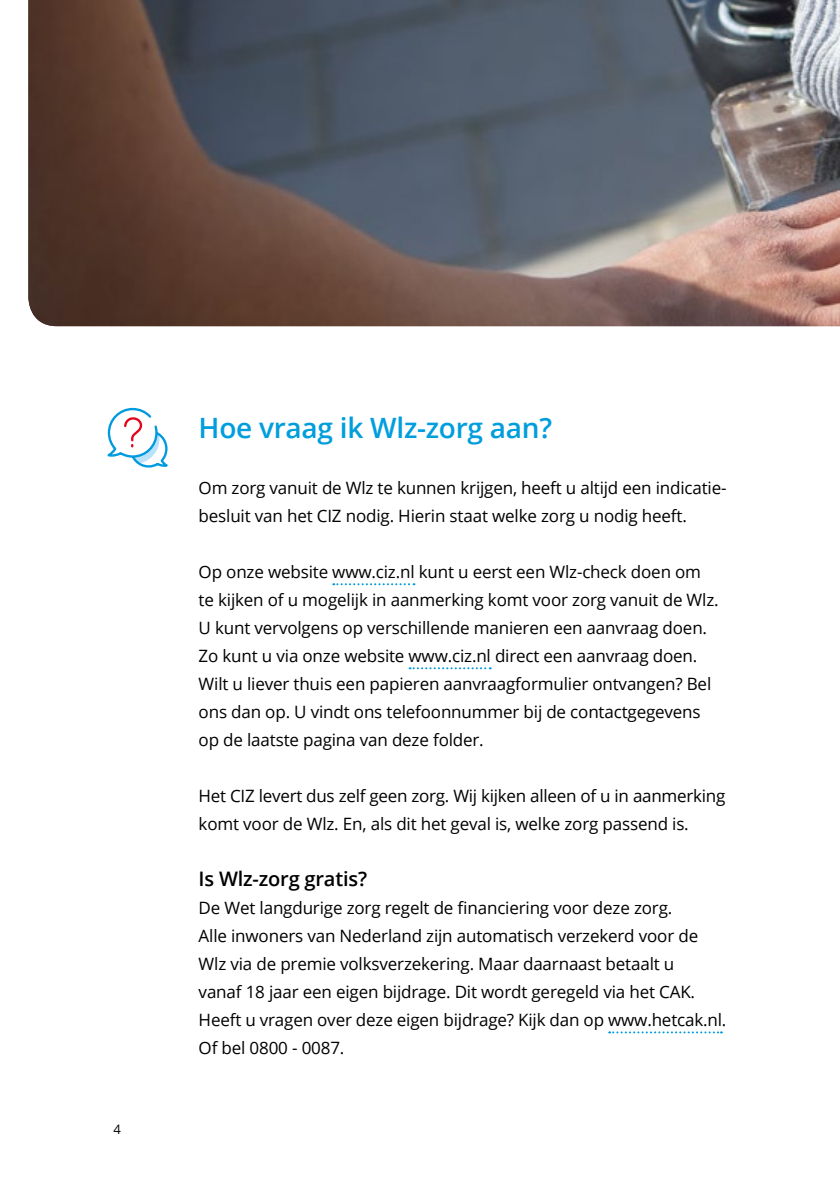
<style>
.page{position:relative;width:840px;height:1191px;background:#fff}
.page>*{position:absolute;margin:0;border:0;box-sizing:border-box;transform-origin:0 0}
.Paragraph_Header_01{font:600 28px "Open Sans";letter-spacing:-.01em;color:#009edc}
.Alinea_Header_01{font:600 20px "Open Sans";letter-spacing:-.01em;color:#000}
.Body_01_Whitespace{font:17px/28px "Open Sans";letter-spacing:-.01em;color:#000}
.Body_01{font:17px/28px "Open Sans";letter-spacing:-.01em;color:#000}
.t1{font:13px "Open Sans";color:#000}
</style>
<div class="page">
<img style="left:28px;top:0;width:811px;height:326px">
<svg style="left:333px;top:583px;width:81px;height:2px"></svg>
<svg style="left:409px;top:667px;width:81px;height:2px"></svg>
<svg style="left:608px;top:1031px;width:113px;height:2px"></svg>
<svg style="left:107px;top:407px;width:61px;height:61px"></svg>
<hr style="left:839px;top:0;width:1px;height:1191px;background:#c6c6c6">
<p class="t1" style="left:113px;top:1120px;width:9px">4</p>
<h2 class="Paragraph_Header_01" style="left:198px;top:409px;width:355px">Hoe vraag ik Wlz-zorg aan?</h2>
<p class="Body_01" style="left:198px;top:473px;width:527px">Om zorg vanuit de Wlz te kunnen krijgen, heeft u altijd een indicatie&shy;besluit van het CIZ nodig. Hierin staat welke zorg u nodig heeft.</p>
<p class="Body_01_Whitespace" style="left:198px;top:557px;width:521px">Op onze website www.ciz.nl kunt u eerst een Wlz-check doen om te kijken of u mogelijk in aanmerking komt voor zorg vanuit de Wlz.<br>U kunt vervolgens op verschillende manieren een aanvraag doen.<br>Zo kunt u via onze website www.ciz.nl direct een aanvraag doen.<br>Wilt u liever thuis een papieren aanvraagformulier ontvangen? Bel ons dan op. U vindt ons telefoonnummer bij de contactgegevens op de laatste pagina van deze folder.</p>
<p class="Body_01_Whitespace" style="left:198px;top:781px;width:528px">Het CIZ levert dus zelf geen zorg. Wij kijken alleen of u in aanmerking komt voor de Wlz. En, als dit het geval is, welke zorg passend is.</p>
<h3 class="Alinea_Header_01" style="left:198px;top:865px;width:170px">Is Wlz-zorg gratis?</h3>
<p class="Body_01" style="left:198px;top:893px;width:529px">De Wet langdurige zorg regelt de financiering voor deze zorg.<br>Alle inwoners van Nederland zijn automatisch verzekerd voor de Wlz via de premie volksverzekering. Maar daarnaast betaalt u<br>vanaf 18 jaar een eigen bijdrage. Dit wordt geregeld via het CAK.<br>Heeft u vragen over deze eigen bijdrage? Kijk dan op www.hetcak.nl.<br>Of bel 0800 - 0087.</p>
</div>
